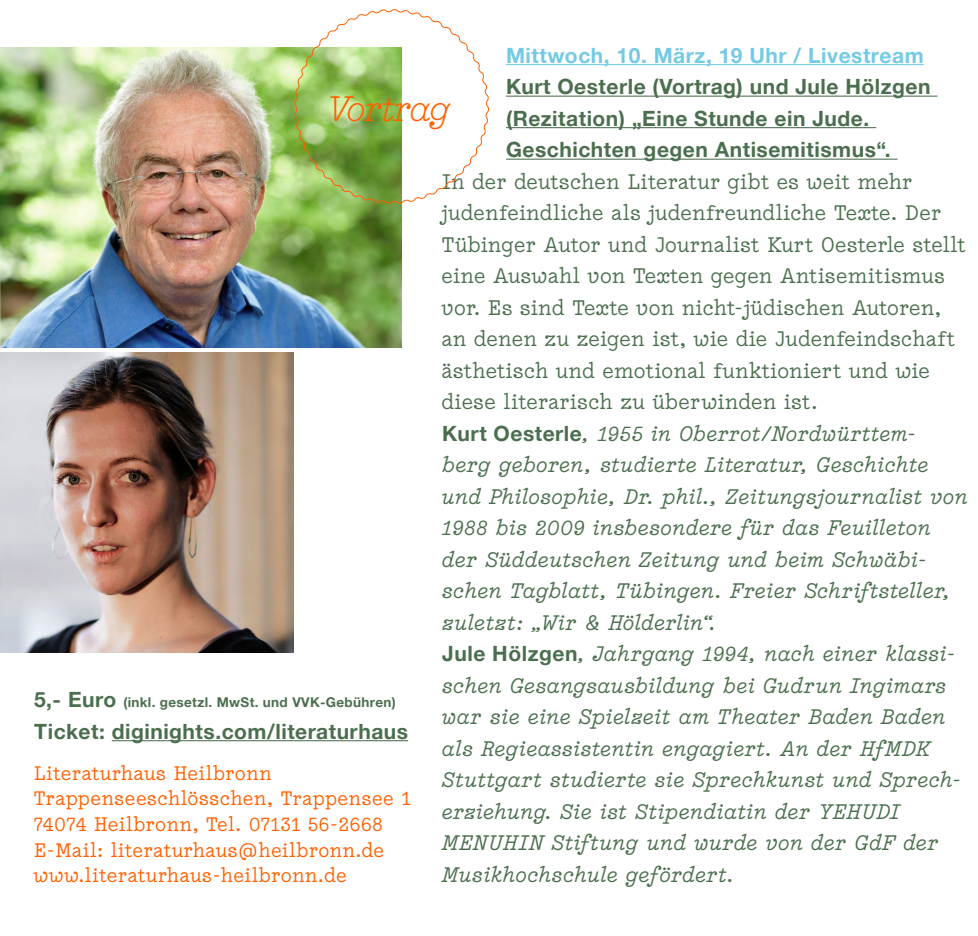
<style>
.page{position:relative;width:978px;height:936px;background:#fff}
.page>*{position:absolute;margin:0;border:0;box-sizing:border-box;transform-origin:0 0}
.t1{font:italic 300 35.33px "Lacrima";letter-spacing:-.03em;color:#ff6000}
.t2{font:italic 21px/31.5px "Lacrima";letter-spacing:.045em;color:#4b6f4e}
.t3{font:21px/31.5px "Lacrima Serif";letter-spacing:.035em;color:#4b6f4e}
.t4{font:700 21px/31.5px "Helvetica Neue LTW1 G";letter-spacing:.025em;color:#4b6f4e}
.t5{font:700 21px "Helvetica Neue LTW1 G";letter-spacing:.025em;color:#74cae6}
.t6{font:19.5px "Lacrima Serif";letter-spacing:.05em;color:#ff6000}
.t7{font:700 13.5px "Helvetica Neue LTW1 G";letter-spacing:.025em;color:#4b6f4e}
.s1{font-family:"Helvetica Neue LTW1 G";font-weight:700;font-style:normal}
.s2{font-size:21px}
</style>
<div class="page">
<hr style="left:506px;top:64px;width:418px;height:1px;background:#74cae6">
<hr style="left:506px;top:96px;width:432px;height:1px;background:#4b6f4e">
<hr style="left:506px;top:127px;width:370px;height:1px;background:#4b6f4e">
<hr style="left:506px;top:159px;width:392px;height:1px;background:#4b6f4e">
<hr style="left:112px;top:740px;width:296px;height:1px;background:#4b6f4e">
<img style="left:0;top:352px;width:294px;height:300px">
<img style="left:0;top:47px;width:402px;height:300px">
<svg style="left:293px;top:9px;width:196px;height:196px"></svg>
<p class="t5" style="left:506px;top:42px;width:419px">Mittwoch, 10. März, 19 Uhr / Livestream</p>
<p class="t4" style="left:506px;top:71px;width:426px">Kurt Oesterle (Vortrag) und Jule Hölzgen (Rezitation) „Eine Stunde ein Jude.</p>
<p class="t4" style="left:506px;top:134px;width:386px">Geschichten gegen Antisemitismus“.</p>
<p class="t3" style="left:442px;top:164px;width:525px">In der deutschen Literatur gibt es weit mehr judenfeindliche als judenfreundliche Texte. Der Tübinger Autor und Journalist Kurt Oesterle stellt eine Auswahl von Texten gegen Antisemitismus vor. Es sind Texte von nicht-jüdischen Autoren, an denen zu zeigen ist, wie die Judenfeindschaft ästhetisch und emotional funktioniert und wie diese literarisch zu überwinden ist.</p>
<p class="t2" style="left:442px;top:416px;width:527px"><span class="s1">Kurt Oesterle</span>, 1955 in Oberrot/Nordwürttem&shy;berg geboren, studierte Literatur, Geschichte und Philosophie, Dr. phil., Zeitungsjournalist von 1988 bis 2009 insbesondere für das Feuilleton der Süddeutschen Zeitung und beim Schwäbi&shy;schen Tagblatt, Tübingen. Freier Schriftsteller, zuletzt: „Wir &amp; Hölderlin“.</p>
<p class="t2" style="left:442px;top:637px;width:520px"><span class="s1">Jule Hölzgen</span>, Jahrgang 1994, nach einer klassi&shy;schen Gesangsausbildung bei Gudrun Ingimars war sie eine Spielzeit am Theater Baden Baden als Regieassistentin engagiert. An der HfMDK Stuttgart studierte sie Sprechkunst und Sprech&shy;erziehung. Sie ist Stipendiatin der YEHUDI MENUHIN Stiftung und wurde von der GdF der Musikhochschule gefördert.</p>
<p class="t1" style="left:326px;top:84px;width:126px">Vortrag</p>
<p class="t7" style="left:34px;top:694px;width:363px"><span class="s2">5,- Euro</span> (inkl. gesetzl. MwSt. und VVK-Gebühren)</p>
<p class="t4" style="left:34px;top:715px;width:376px">Ticket: diginights.com/literaturhaus</p>
<p class="t6" style="left:34px;top:758px;width:239px">Literaturhaus Heilbronn</p>
<p class="t6" style="left:34px;top:784px;width:378px">Trappenseeschlösschen, Trappensee 1</p>
<p class="t6" style="left:34px;top:809px;width:350px">74074 Heilbronn, Tel. 07131 56-2668</p>
<p class="t6" style="left:34px;top:835px;width:352px">E-Mail: literaturhaus@heilbronn.de</p>
<p class="t6" style="left:34px;top:860px;width:314px">www.literaturhaus-heilbronn.de</p>
</div>
